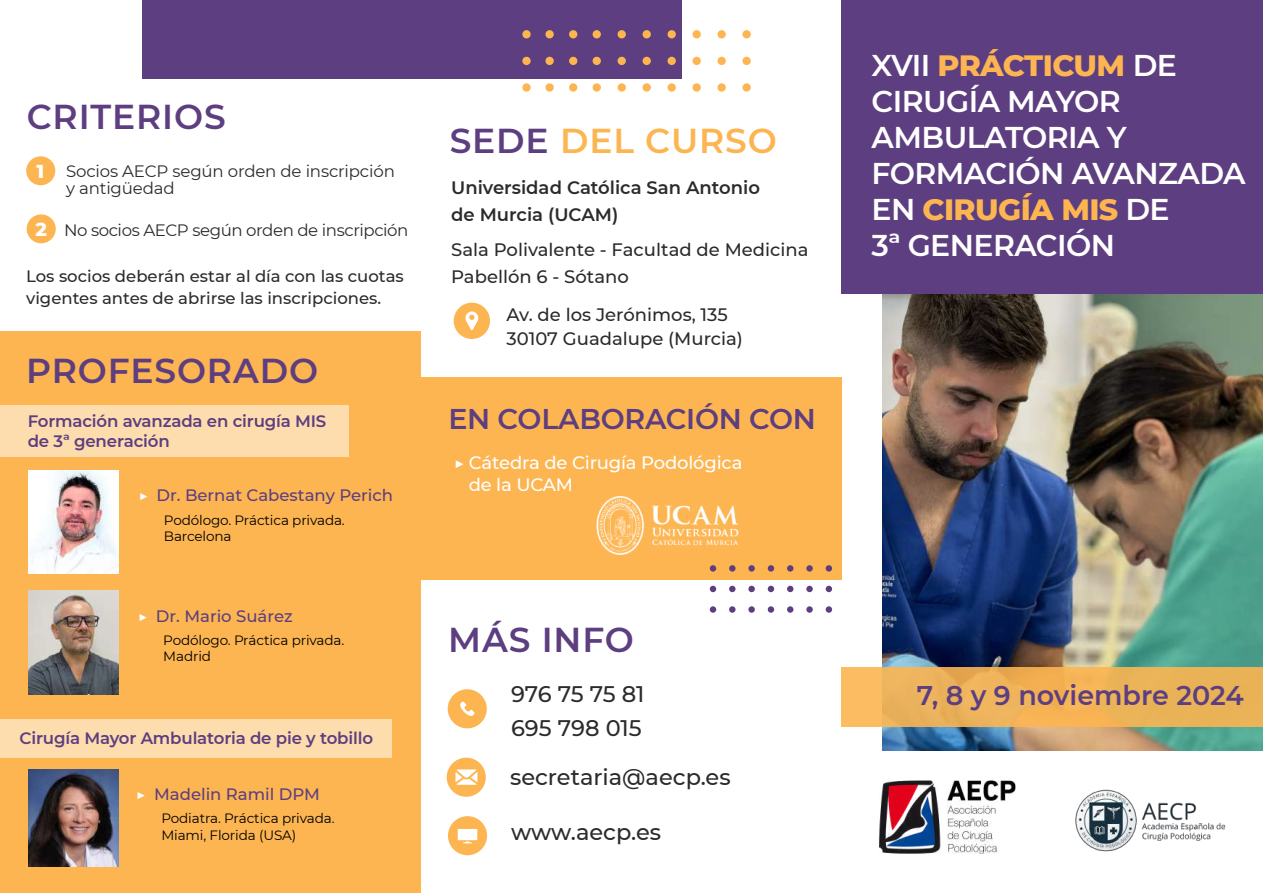
<style>
.page{position:relative;width:1263px;height:893px;background:#fff}
.page>*{position:absolute;margin:0;border:0;box-sizing:border-box;transform-origin:0 0}
.t1{font:600 34.5px "Montserrat";letter-spacing:.025em;color:#5d3e80}
.t2{font:600 34.5px "Montserrat";letter-spacing:.025em;color:#fcb551}
.t3{font:600 30px/36px "Montserrat";letter-spacing:-.02em;color:#fff}
.t4{font:600 28.5px "Montserrat";letter-spacing:-.01em;color:#5d3e80}
.t5{font:600 27px "Montserrat";color:#5d3e80}
.t6{font:500 22.5px/34px "Montserrat";color:#2b2b2c}
.t7{font:500 18px/27px "Montserrat";color:#2b2b2c}
.t8{font:600 18px/27px "Montserrat";color:#2b2b2c}
.t9{font:500 18px/22.5px "Montserrat";letter-spacing:-.01em;color:#fff}
.t10{font:16.5px/17.4px "Montserrat";letter-spacing:-.01em;color:#2b2b2c}
.t11{font:600 16.5px/19.8px "Montserrat";letter-spacing:-.01em;color:#5d3e80}
.t12{font:500 16.5px/22.5px "Montserrat";color:#2b2b2c}
.t13{font:500 16.5px "Montserrat";color:#5d3e80}
.t14{font:13.5px/16.2px "Montserrat";letter-spacing:-.01em;color:#000}
.s1{font-weight:800;font-size:19.05px;color:#fff}
.s2{font-weight:400;color:#fff}
.s3{color:#5d3e80}
.s4{font-weight:400}
.s5{font-weight:800;color:#fcb551}
</style>
<div class="page">
<img style="left:879px;top:780px;width:137px;height:74px">
<div style="left:421px;top:377px;width:421px;height:202px;background:#fcb551"></div>
<div style="left:0;top:332px;width:421px;height:561px;background:#fcb551"></div>
<div style="left:142px;top:0;width:539px;height:79px;background:#5d3e80"></div>
<div style="left:593px;top:83px;width:8px;height:9px;background:#fcb551;border-radius:50%"></div>
<div style="left:593px;top:57px;width:8px;height:8px;background:#fcb551;border-radius:50%"></div>
<div style="left:593px;top:30px;width:8px;height:8px;background:#fcb551;border-radius:50%"></div>
<svg style="left:617px;top:83px;width:9px;height:9px"></svg>
<div style="left:617px;top:57px;width:9px;height:8px;background:#fcb551;border-radius:50%"></div>
<div style="left:617px;top:30px;width:9px;height:8px;background:#fcb551;border-radius:50%"></div>
<div style="left:642px;top:83px;width:9px;height:9px;background:#fcb551;border-radius:50%"></div>
<div style="left:642px;top:57px;width:9px;height:8px;background:#fcb551;border-radius:50%"></div>
<div style="left:642px;top:30px;width:9px;height:8px;background:#fcb551;border-radius:50%"></div>
<div style="left:667px;top:83px;width:9px;height:9px;background:#fcb551;border-radius:50%"></div>
<div style="left:667px;top:57px;width:9px;height:8px;background:#fcb551;border-radius:50%"></div>
<div style="left:667px;top:30px;width:9px;height:8px;background:#fcb551;border-radius:50%"></div>
<div style="left:692px;top:83px;width:9px;height:9px;background:#fcb551;border-radius:50%"></div>
<div style="left:692px;top:57px;width:9px;height:8px;background:#fcb551;border-radius:50%"></div>
<div style="left:692px;top:30px;width:9px;height:8px;background:#fcb551;border-radius:50%"></div>
<div style="left:717px;top:83px;width:9px;height:9px;background:#fcb551;border-radius:50%"></div>
<div style="left:717px;top:57px;width:9px;height:8px;background:#fcb551;border-radius:50%"></div>
<div style="left:717px;top:30px;width:9px;height:8px;background:#fcb551;border-radius:50%"></div>
<div style="left:742px;top:83px;width:9px;height:9px;background:#fcb551;border-radius:50%"></div>
<div style="left:742px;top:57px;width:9px;height:8px;background:#fcb551;border-radius:50%"></div>
<div style="left:742px;top:30px;width:9px;height:8px;background:#fcb551;border-radius:50%"></div>
<div style="left:569px;top:83px;width:8px;height:9px;background:#fcb551;border-radius:50%"></div>
<div style="left:569px;top:57px;width:8px;height:8px;background:#fcb551;border-radius:50%"></div>
<div style="left:569px;top:30px;width:8px;height:8px;background:#fcb551;border-radius:50%"></div>
<div style="left:545px;top:83px;width:9px;height:9px;background:#fcb551;border-radius:50%"></div>
<div style="left:545px;top:57px;width:9px;height:8px;background:#fcb551;border-radius:50%"></div>
<div style="left:545px;top:30px;width:9px;height:8px;background:#fcb551;border-radius:50%"></div>
<div style="left:522px;top:83px;width:9px;height:9px;background:#fcb551;border-radius:50%"></div>
<div style="left:522px;top:57px;width:9px;height:8px;background:#fcb551;border-radius:50%"></div>
<div style="left:522px;top:30px;width:9px;height:8px;background:#fcb551;border-radius:50%"></div>
<div style="left:454px;top:303px;width:36px;height:36px;background:#fcb551;border-radius:50%"></div>
<svg style="left:465px;top:311px;width:14px;height:19px"></svg>
<div style="left:448px;top:689px;width:39px;height:39px;background:#fcb551;border-radius:50%"></div>
<svg style="left:460px;top:701px;width:14px;height:15px"></svg>
<div style="left:448px;top:816px;width:39px;height:39px;background:#fcb551;border-radius:50%"></div>
<div style="left:458px;top:829px;width:19px;height:11px;background:#fff"></div>
<div style="left:447px;top:758px;width:39px;height:39px;background:#fcb551;border-radius:50%"></div>
<svg style="left:456px;top:769px;width:21px;height:16px"></svg>
<div style="left:26px;top:156px;width:29px;height:29px;background:#fcb551;border-radius:50%"></div>
<div style="left:27px;top:214px;width:29px;height:29px;background:#fcb551;border-radius:50%"></div>
<img style="left:883px;top:294px;width:380px;height:456px">
<div style="left:842px;top:0;width:421px;height:294px;background:#5d3e80"></div>
<div style="left:842px;top:667px;width:421px;height:60px;background:linear-gradient(to right,#f4b55e,#e9b154)"></div>
<div style="left:0;top:406px;width:348px;height:51px;background:#fddcae"></div>
<div style="left:0;top:719px;width:392px;height:39px;background:#fddcae"></div>
<img style="left:596px;top:496px;width:143px;height:59px">
<img style="left:1075px;top:789px;width:151px;height:63px">
<div style="left:710px;top:606px;width:6px;height:7px;background:#5d3e80;border-radius:50%"></div>
<svg style="left:710px;top:586px;width:6px;height:6px"></svg>
<div style="left:710px;top:565px;width:6px;height:7px;background:#5d3e80;border-radius:50%"></div>
<div style="left:729px;top:606px;width:6px;height:7px;background:#5d3e80;border-radius:50%"></div>
<svg style="left:729px;top:586px;width:6px;height:6px"></svg>
<div style="left:729px;top:565px;width:6px;height:7px;background:#5d3e80;border-radius:50%"></div>
<div style="left:748px;top:606px;width:7px;height:7px;background:#5d3e80;border-radius:50%"></div>
<div style="left:748px;top:586px;width:7px;height:6px;background:#5d3e80;border-radius:50%"></div>
<div style="left:748px;top:565px;width:7px;height:7px;background:#5d3e80;border-radius:50%"></div>
<div style="left:768px;top:606px;width:6px;height:7px;background:#5d3e80;border-radius:50%"></div>
<svg style="left:768px;top:586px;width:6px;height:6px"></svg>
<div style="left:768px;top:565px;width:6px;height:7px;background:#5d3e80;border-radius:50%"></div>
<div style="left:787px;top:606px;width:6px;height:7px;background:#5d3e80;border-radius:50%"></div>
<svg style="left:787px;top:586px;width:6px;height:6px"></svg>
<div style="left:787px;top:565px;width:6px;height:7px;background:#5d3e80;border-radius:50%"></div>
<svg style="left:806px;top:606px;width:7px;height:7px"></svg>
<div style="left:806px;top:586px;width:7px;height:6px;background:#5d3e80;border-radius:50%"></div>
<div style="left:806px;top:565px;width:7px;height:7px;background:#5d3e80;border-radius:50%"></div>
<div style="left:826px;top:606px;width:6px;height:7px;background:#5d3e80;border-radius:50%"></div>
<svg style="left:826px;top:586px;width:6px;height:6px"></svg>
<div style="left:826px;top:565px;width:6px;height:7px;background:#5d3e80;border-radius:50%"></div>
<img style="left:29px;top:470px;width:90px;height:104px">
<img style="left:28px;top:769px;width:90px;height:98px">
<img style="left:28px;top:590px;width:90px;height:104px">
<h1 class="t1" style="left:27px;top:92px;width:201px">CRITERIOS</h1>
<p class="t10" style="left:66px;top:161px;width:330px;text-indent:-30px"><span class="s1">1</span> Socios AECP según orden de inscripción y antigüedad</p>
<p class="t10" style="left:35px;top:221px;width:375px"><span class="s1">2</span> No socios AECP según orden de inscripción</p>
<p class="t12" style="left:26px;top:264px;width:379px">Los socios deberán estar al día con las cuotas vigentes antes de abrirse las inscripciones.</p>
<h1 class="t1" style="left:26px;top:347px;width:294px">PROFESORADO</h1>
<p class="t11" style="left:28px;top:410px;width:300px">Formación avanzada en cirugía MIS de 3ª generación</p>
<p class="t13" style="left:138px;top:484px;width:256px"><span class="s2">▶</span> Dr. Bernat Cabestany Perich</p>
<p class="t14" style="left:164px;top:512px;width:182px">Podólogo. Práctica privada.<br>Barcelona</p>
<p class="t13" style="left:138px;top:604px;width:156px"><span class="s2">▶</span> Dr. Mario Suárez</p>
<p class="t14" style="left:163px;top:632px;width:182px">Podólogo. Práctica privada.<br>Madrid</p>
<p class="t11" style="left:20px;top:727px;width:355px">Cirugía Mayor Ambulatoria de pie y tobillo</p>
<p class="t13" style="left:136px;top:782px;width:186px"><span class="s2">▶</span> Madelin Ramil DPM</p>
<p class="t14" style="left:161px;top:810px;width:175px">Podiatra. Práctica privada.<br>Miami, Florida (USA)</p>
<h1 class="t2" style="left:450px;top:117px;width:329px"><span class="s3">SEDE</span> DEL CURSO</h1>
<h3 class="t8" style="left:451px;top:173px;width:310px">Universidad Católica San Antonio de Murcia (UCAM)</h3>
<h3 class="t7" style="left:451px;top:235px;width:359px">Sala Polivalente - Facultad de Medicina<br>Pabellón 6 - Sótano</h3>
<h3 class="t7" style="left:506px;top:302px;width:238px;line-height:24px">Av. de los Jerónimos, 135<br>30107 Guadalupe (Murcia)</h3>
<h3 class="t4" style="left:448px;top:399px;width:369px">EN COLABORACIÓN CON</h3>
<h3 class="t9" style="left:469px;top:451px;width:275px;text-indent:-15px"><span class="s4">▶</span> Cátedra de Cirugía Podológica de la UCAM</h3>
<h1 class="t1" style="left:448px;top:615px;width:187px">MÁS INFO</h1>
<h3 class="t6" style="left:511px;top:676px;width:135px">976 75 75 81<br>695 798 015</h3>
<h3 class="t6" style="left:510px;top:759px;width:222px">secretaria@aecp.es</h3>
<h3 class="t6" style="left:511px;top:814px;width:152px">www.aecp.es</h3>
<h2 class="t3" style="left:871px;top:46px;width:376px">XVII <span class="s5">PRÁCTICUM</span> DE<br>CIRUGÍA MAYOR<br>AMBULATORIA Y<br>FORMACIÓN AVANZADA<br>EN <span class="s5">CIRUGÍA MIS</span> DE<br>3ª GENERACIÓN</h2>
<h3 class="t5" style="left:917px;top:676px;width:329px">7, 8 y 9 noviembre 2024</h3>
</div>
